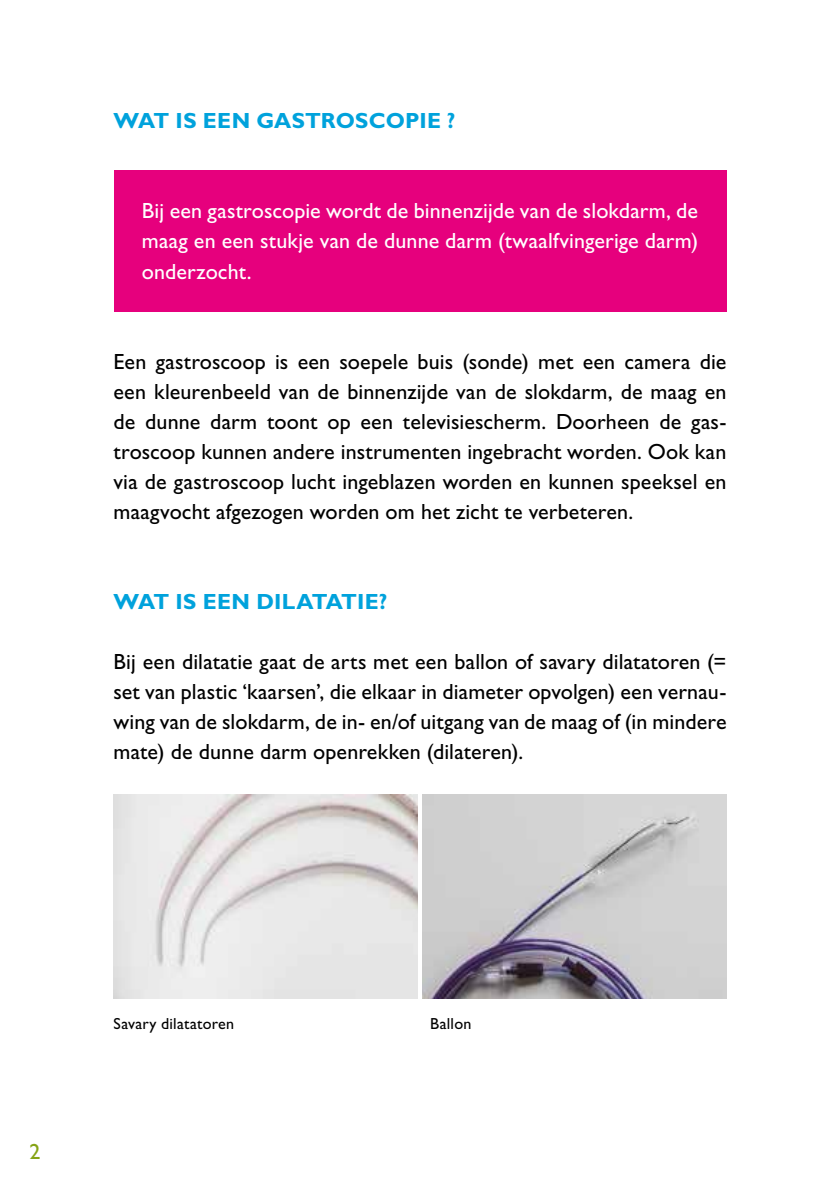
<style>
.page{position:relative;width:840px;height:1191px;background:#fff}
.page>*{position:absolute;margin:0;border:0;box-sizing:border-box;transform-origin:0 0}
.t1{font:22px/30px "Gill Sans Std";letter-spacing:.005em;color:#000;text-align:justify}
.t2{font:22px/30px "Gill Sans Std";letter-spacing:.005em;color:#fff;text-align:justify}
.t3{font:700 22px "Gill Sans Std";letter-spacing:.01em;color:#00a2dc}
.t4{font:22px "Gill Sans Std";color:#86a315}
.t5{font:16px "Gill Sans Std";letter-spacing:.015em;color:#000}
</style>
<div class="page">
<div style="left:113px;top:170px;width:613px;height:142px;background:#e6007d"></div>
<img style="left:113px;top:794px;width:304px;height:204px">
<img style="left:422px;top:794px;width:304px;height:204px">
<p class="t3" style="left:113px;top:108px;width:343px">WAT IS EEN GASTROSCOPIE ?</p>
<p class="t2" style="left:142px;top:196px;width:557px">Bij een gastroscopie wordt de binnenzijde van de slokdarm, de maag en een stukje van de dunne darm (twaalfvingerige darm) onderzocht.</p>
<p class="t1" style="left:113px;top:346px;width:614px">Een gastroscoop is een soepele buis (sonde) met een camera die een kleurenbeeld van de binnenzijde van de slokdarm, de maag en de dunne darm toont op een televisiescherm. Doorheen de gas&shy;troscoop kunnen andere instrumenten ingebracht worden. Ook kan via de gastroscoop lucht ingeblazen worden en kunnen speeksel en maagvocht afgezogen worden om het zicht te verbeteren.</p>
<p class="t3" style="left:113px;top:588px;width:275px">WAT IS EEN DILATATIE?</p>
<p class="t1" style="left:113px;top:646px;width:614px">Bij een dilatatie gaat de arts met een ballon of savary dilatatoren (= set van plastic ‘kaarsen’, die elkaar in diameter opvolgen) een vernau&shy;wing van de slokdarm, de in- en/of uitgang van de maag of (in mindere mate) de dunne darm openrekken (dilateren).</p>
<p class="t4" style="left:29px;top:1138px;width:13px">2</p>
<p class="t5" style="left:113px;top:1014px;width:122px">Savary dilatatoren</p>
<p class="t5" style="left:430px;top:1014px;width:43px">Ballon</p>
</div>
